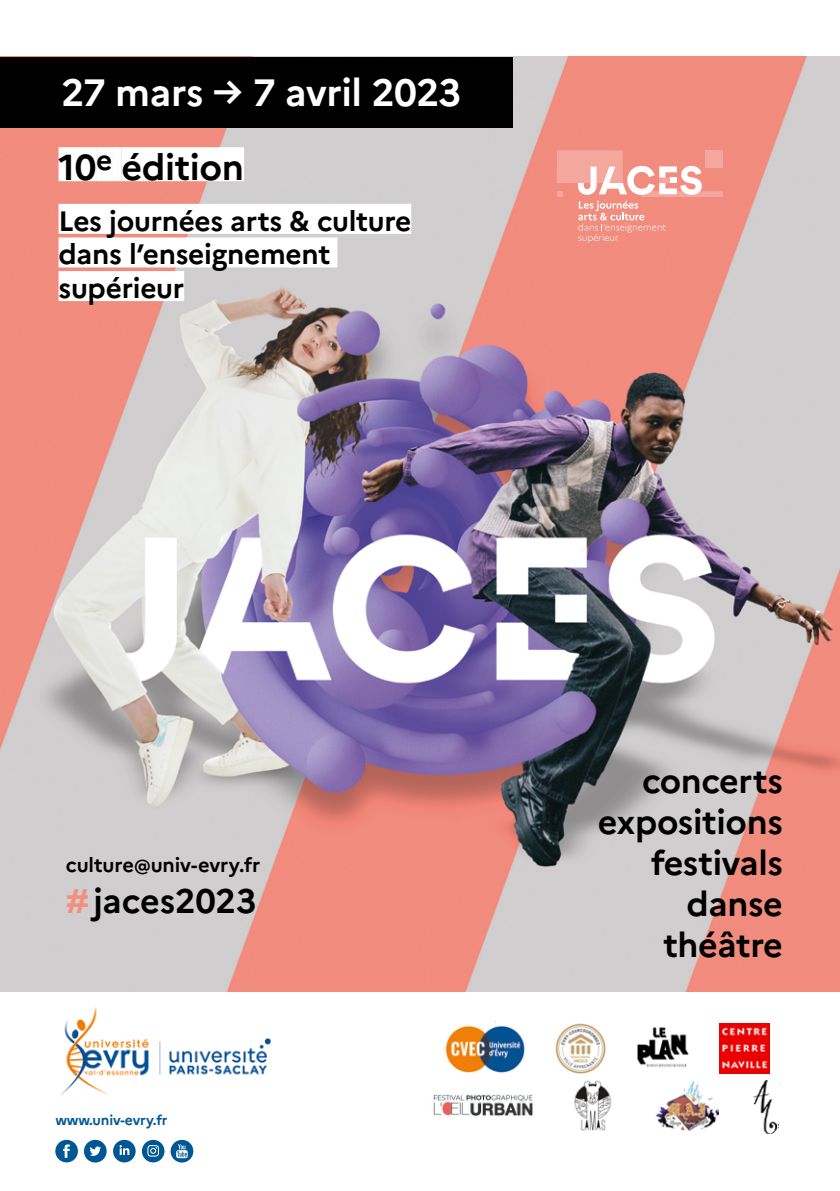
<style>
.page{position:relative;width:840px;height:1191px;background:#fff}
.page>*{position:absolute;margin:0;border:0;box-sizing:border-box;transform-origin:0 0}
.ja1{font:700 38px "Marianne";letter-spacing:-.01em;color:#fff}
.ja2{font:700 36px "Marianne";letter-spacing:-.01em;color:#000}
.ja1-2{font:700 34px "Marianne";letter-spacing:-.01em;color:#000}
.ja2-2{font:700 28px/33.6px "Marianne";letter-spacing:-.01em;color:#000}
.t1{font:700 20px "Marianne";letter-spacing:-.005em;color:#000}
.ja1-3{font:700 14px "Marianne";letter-spacing:-.01em;color:#035995}
.s1{color:#f28f7f}
</style>
<div class="page">
<img style="left:61px;top:1007px;width:210px;height:88px">
<img style="left:0;top:57px;width:839px;height:934px">
<div style="left:58px;top:147px;width:38px;height:34px;background:#fff"></div>
<div style="left:96px;top:147px;width:16px;height:34px;background:#fff"></div>
<div style="left:112px;top:147px;width:9px;height:34px;background:#fff"></div>
<div style="left:121px;top:147px;width:123px;height:34px;background:#fff"></div>
<div style="left:58px;top:204px;width:353px;height:30px;background:#fff"></div>
<div style="left:58px;top:237px;width:279px;height:30px;background:#fff"></div>
<div style="left:58px;top:271px;width:126px;height:30px;background:#fff"></div>
<svg style="left:55px;top:1139px;width:23px;height:23px"></svg>
<svg style="left:84px;top:1139px;width:23px;height:23px"></svg>
<svg style="left:170px;top:1139px;width:23px;height:23px"></svg>
<svg style="left:142px;top:1139px;width:22px;height:23px"></svg>
<svg style="left:113px;top:1139px;width:23px;height:23px"></svg>
<div style="left:0;top:57px;width:512px;height:70px;background:#000"></div>
<svg style="left:556px;top:150px;width:166px;height:93px;background:#f3a095"></svg>
<img style="left:445px;top:1025px;width:80px;height:48px">
<img style="left:555px;top:1023px;width:51px;height:51px">
<img style="left:719px;top:1023px;width:49px;height:50px">
<img style="left:637px;top:1027px;width:52px;height:41px">
<img style="left:574px;top:1080px;width:38px;height:51px">
<img style="left:656px;top:1081px;width:62px;height:50px">
<img style="left:753px;top:1079px;width:25px;height:54px">
<img style="left:433px;top:1094px;width:100px;height:23px">
<p class="ja1" style="left:61px;top:70px;width:401px">27 mars → 7 avril 2023</p>
<p class="ja2" style="left:58px;top:145px;width:187px">10<sup>e</sup> édition</p>
<p class="ja2-2" style="left:58px;top:204px;width:354px">Les journées arts &amp; culture dans l’enseignement supérieur</p>
<p class="t1" style="left:66px;top:852px;width:196px">culture@univ-evry.fr</p>
<p class="ja1-2" style="left:66px;top:880px;width:192px"><span class="s1">#</span>jaces2023</p>
<p class="ja1-3" style="left:55px;top:1111px;width:114px">www.univ-evry.fr</p>
<p class="ja1-2" style="left:641px;top:760px;width:142px">concerts</p>
<p class="ja1-2" style="left:597px;top:801px;width:187px">expositions</p>
<p class="ja1-2" style="left:650px;top:842px;width:133px">festivals</p>
<p class="ja1-2" style="left:686px;top:883px;width:98px">danse</p>
<p class="ja1-2" style="left:663px;top:924px;width:121px">théâtre</p>
</div>
